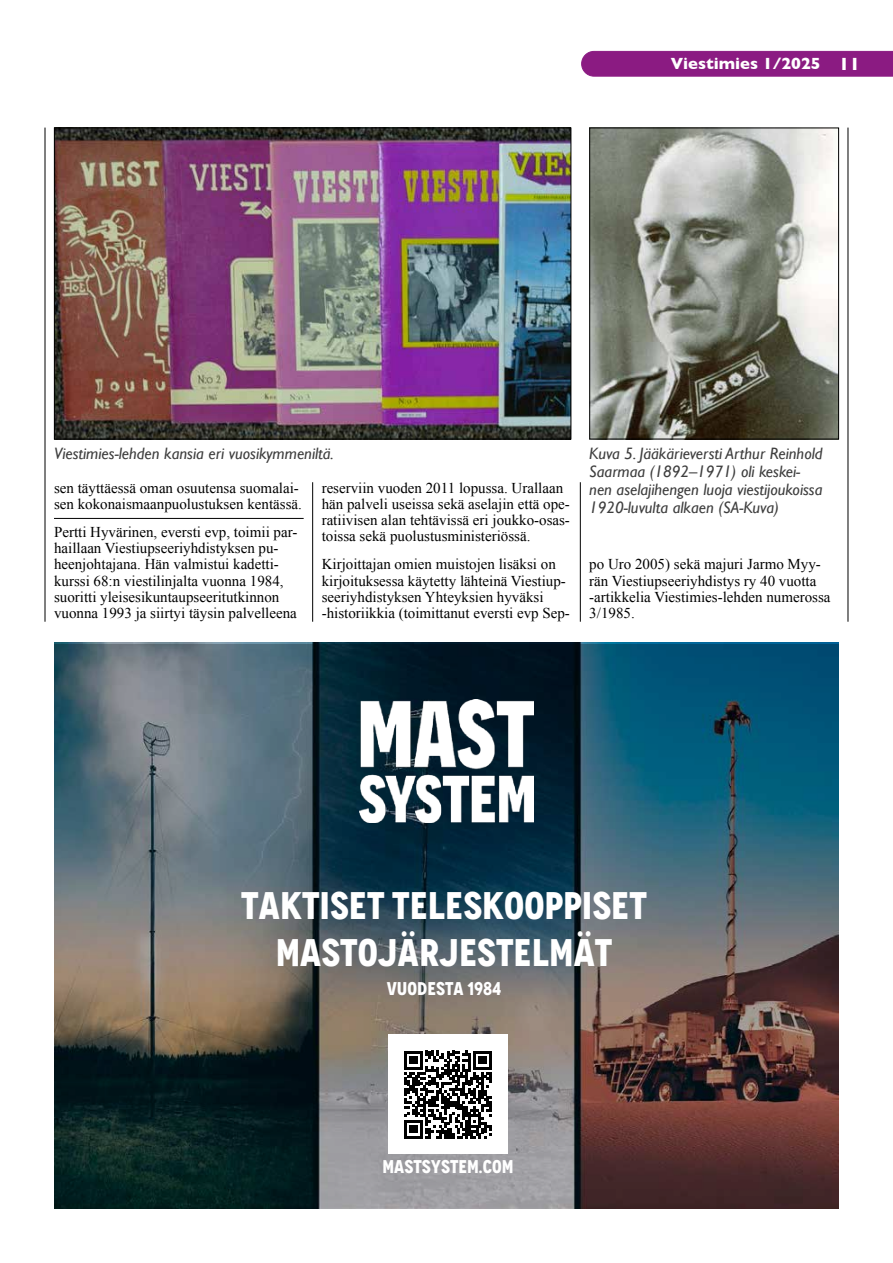
<style>
.page{position:relative;width:893px;height:1263px;background:#fff}
.page>*{position:absolute;margin:0;border:0;box-sizing:border-box;transform-origin:0 0}
.t1{font:700 condensed 38.4px/46.2px "Novecento";color:#fff;text-align:center}
.t2{font:700 condensed 18.45px "Novecento";color:#fff}
.t3{font:italic 16.5px/17.9px "Gill Sans";color:#3e3e3e}
.t4{font:700 16.5px "Gill Sans";color:#fff}
.t5{font:15px/16.2px "Times New Roman";color:#000}
.s1{font-size:18px}
</style>
<div class="page">
<div style="left:581px;top:51px;width:312px;height:26px;background:#8b1b82"></div>
<hr style="left:848px;top:128px;width:1px;height:494px;background:#000">
<hr style="left:45px;top:128px;width:1px;height:494px;background:#000">
<hr style="left:580px;top:482px;width:1px;height:140px;background:#000">
<hr style="left:312px;top:482px;width:1px;height:140px;background:#000">
<img style="left:56px;top:130px;width:513px;height:307px">
<div style="left:54px;top:128px;width:517px;height:311px;border:1px solid #000"></div>
<img style="left:591px;top:130px;width:246px;height:307px">
<div style="left:589px;top:128px;width:250px;height:311px;border:1px solid #000"></div>
<img style="left:54px;top:644px;width:785px;height:565px">
<img style="left:359px;top:699px;width:175px;height:123px">
<div style="left:388px;top:1034px;width:120px;height:120px;background:#fff"></div>
<svg style="left:404px;top:1051px;width:88px;height:87px"></svg>
<hr style="left:54px;top:518px;width:250px;height:1px;background:#000">
<p class="t4" style="left:671px;top:50px;width:191px">Viestimies 1/2025 <span class="s1">11</span></p>
<p class="t3" style="left:54px;top:445px;width:281px">Viestimies-lehden kansia eri vuosikymmeniltä.</p>
<p class="t3" style="left:589px;top:445px;width:235px">Kuva 5. Jääkärieversti Arthur Reinhold Saarmaa (1892–1971) oli keskei&shy;nen aselajihengen luoja viestijoukoissa 1920-luvulta alkaen (SA-Kuva)</p>
<p class="t5" style="left:322px;top:479px;width:250px">reserviin vuoden 2011 lopussa. Urallaan hän palveli useissa sekä aselajin että ope&shy;ratiivisen alan tehtävissä eri joukko-osas&shy;toissa sekä puolustusministeriössä.</p>
<p class="t5" style="left:322px;top:556px;width:250px">Kirjoittajan omien muistojen lisäksi on kirjoituksessa käytetty lähteinä Viestiup&shy;seeriyhdistyksen Yhteyksien hyväksi -historiikkia (toimittanut eversti evp Sep-</p>
<p class="t5" style="left:589px;top:556px;width:243px">po Uro 2005) sekä majuri Jarmo Myy&shy;rän Viestiupseeriyhdistys ry 40 vuotta -artikkelia Viestimies-lehden numerossa<br>3/1985.</p>
<p class="t5" style="left:54px;top:479px;width:249px">sen täyttäessä oman osuutensa suomalai&shy;sen kokonaismaanpuolustuksen kentässä.</p>
<p class="t5" style="left:54px;top:524px;width:245px">Pertti Hyvärinen, eversti evp, toimii par&shy;haillaan Viestiupseeriyhdistyksen pu&shy;heenjohtajana. Hän valmistui kadetti&shy;kurssi 68:n viestilinjalta vuonna 1984, suoritti yleisesikuntaupseeritutkinnon vuonna 1993 ja siirtyi täysin palvelleena</p>
<h1 class="t1" style="left:241px;top:883px;width:407px">TAKTISET TELESKOOPPISET<br>MASTOJÄRJESTELMÄT</h1>
<p class="t2" style="left:387px;top:977px;width:116px">VUODESTA 1984</p>
<p class="t2" style="left:382px;top:1155px;width:133px">MASTSYSTEM.COM</p>
</div>
